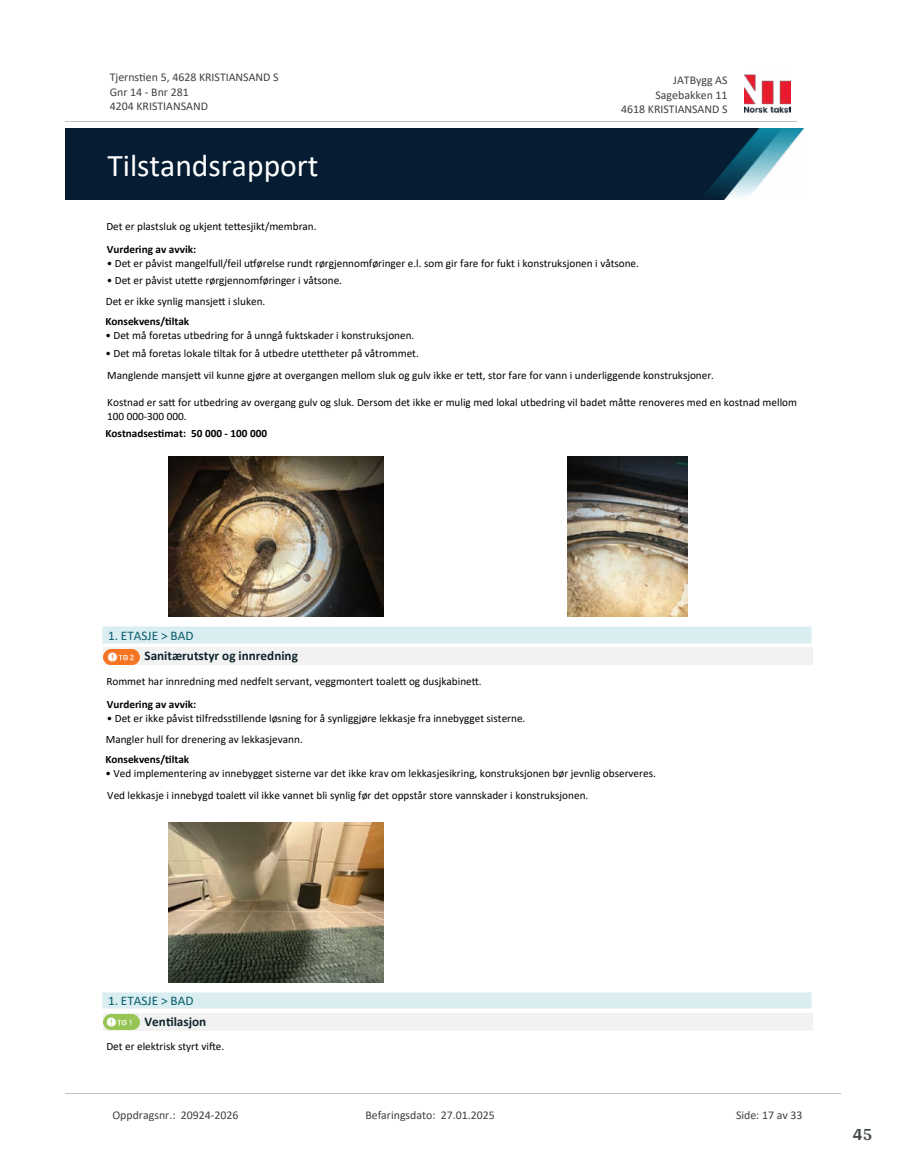
<style>
.page{position:relative;width:915px;height:1172px;background:#fff}
.page>*{position:absolute;margin:0;border:0;box-sizing:border-box;transform-origin:0 0}
.t1{font:31.65px "Calibri";color:#fff}
.t2{font:700 18px "Arya";color:#414749}
.t3{font:700 13.2px "Calibri";color:#0f252c}
.t4{font:13.2px "Calibri";color:#065c69}
.t5{font:11.85px/14.5px "Calibri";color:#404040}
.t6{font:11.25px/20.7px "Calibri";color:#000}
.t7{font:700 11.25px "Calibri";color:#000}
</style>
<div class="page">
<img style="left:169px;top:457px;width:214px;height:160px">
<img style="left:567px;top:457px;width:120px;height:160px">
<div style="left:104px;top:648px;width:708px;height:17px;background:#f2f2f2"></div>
<svg style="left:107px;top:664px;width:29px;height:1px"></svg>
<img style="left:104px;top:649px;width:35px;height:15px">
<div style="left:103px;top:627px;width:708px;height:16px;background:#daeef2"></div>
<hr style="left:103px;top:627px;width:708px;height:1px;background:#eaf5f7">
<hr style="left:103px;top:643px;width:708px;height:1px;background:#eaf5f7">
<img style="left:169px;top:822px;width:214px;height:160px">
<div style="left:104px;top:1013px;width:708px;height:17px;background:#f2f2f2"></div>
<svg style="left:107px;top:1014px;width:29px;height:16px"></svg>
<img style="left:104px;top:1015px;width:35px;height:14px">
<div style="left:103px;top:992px;width:708px;height:17px;background:#daeef2"></div>
<hr style="left:103px;top:992px;width:708px;height:1px;background:#eaf5f7">
<hr style="left:103px;top:1008px;width:708px;height:1px;background:#eaf5f7">
<img style="left:744px;top:74px;width:46px;height:40px">
<hr style="left:65px;top:121px;width:731px;height:1px;background:#c0c0c0">
<img style="left:65px;top:129px;width:738px;height:71px">
<hr style="left:65px;top:1093px;width:775px;height:1px;background:#c0c0c0">
<p class="t5" style="left:110px;top:70px;width:170px">Tjerns琀椀en 5, 4628 KRISTIANSAND S<br>Gnr 14 - Bnr 281<br>4204 KRISTIANSAND</p>
<p class="t5" style="left:673px;top:73px;width:56px">JATBygg AS</p>
<p class="t5" style="left:655px;top:87px;width:74px">Sagebakken 11</p>
<p class="t5" style="left:621px;top:102px;width:108px">4618 KRISTIANSAND S</p>
<h1 class="t1" style="left:107px;top:143px;width:213px">Tilstandsrapport</h1>
<p class="t6" style="left:106px;top:216px;width:212px">Det er plastsluk og ukjent te琀琀esjikt/membran.</p>
<p class="t7" style="left:107px;top:241px;width:91px">Vurdering av avvik:</p>
<p class="t6" style="left:107px;top:253px;width:533px">• Det er påvist mangelfull/feil u琀昀ørelse rundt rørgjennomføringer e.l. som gir fare for fukt i konstruksjonen i våtsone.</p>
<p class="t6" style="left:106px;top:270px;width:238px">• Det er påvist ute琀琀e rørgjennomføringer i våtsone.<br>Det er ikke synlig mansje琀琀 i sluken.</p>
<p class="t7" style="left:105px;top:313px;width:85px">Konsekvens/琀椀ltak</p>
<p class="t6" style="left:105px;top:325px;width:310px">• Det må foretas utbedring for å unngå fuktskader i konstruksjonen.</p>
<p class="t6" style="left:105px;top:342px;width:610px;line-height:21.8px">• Det må foretas lokale 琀椀ltak for å utbedre ute琀琀heter på våtrommet.<br>Manglende mansje琀琀 vil kunne gjøre at overgangen mellom sluk og gulv ikke er te琀琀, stor fare for vann i underliggende konstruksjoner.</p>
<p class="t6" style="left:107px;top:395px;width:691px;line-height:13.6px">Kostnad er sa琀琀 for utbedring av overgang gulv og sluk. Dersom det ikke er mulig med lokal utbedring vil badet må琀琀e renoveres med en kostnad mellom<br>100 000-300 000.</p>
<p class="t7" style="left:105px;top:426px;width:163px">Kostnadses琀椀mat: 50 000 - 100 000</p>
<p class="t4" style="left:108px;top:626px;width:87px">1. ETASJE &gt; BAD</p>
<p class="t3" style="left:144px;top:647px;width:155px">Sanitærutstyr og innredning</p>
<p class="t6" style="left:106px;top:670px;width:377px">Rommet har innredning med nedfelt servant, veggmontert toale琀琀 og dusjkabine琀琀.</p>
<p class="t7" style="left:107px;top:696px;width:91px">Vurdering av avvik:</p>
<p class="t6" style="left:106px;top:707px;width:421px">• Det er ikke påvist 琀椀lfredss琀椀llende løsning for å synliggjøre lekkasje fra innebygget sisterne.<br>Mangler hull for drenering av lekkasjevann.</p>
<p class="t7" style="left:105px;top:751px;width:85px">Konsekvens/琀椀ltak</p>
<p class="t6" style="left:105px;top:762px;width:551px;line-height:21.8px">• Ved implementering av innebygget sisterne var det ikke krav om lekkasjesikring, konstruksjonen bør jevnlig observeres.<br>Ved lekkasje i innebygd toale琀琀 vil ikke vannet bli synlig før det oppstår store vannskader i konstruksjonen.</p>
<p class="t4" style="left:108px;top:991px;width:87px">1. ETASJE &gt; BAD</p>
<p class="t3" style="left:144px;top:1012px;width:63px">Ven琀椀lasjon</p>
<p class="t6" style="left:106px;top:1036px;width:119px">Det er elektrisk styrt vi昀琀e.</p>
<p class="t5" style="left:112px;top:1107px;width:127px">Oppdragsnr.: 20924-2026</p>
<p class="t5" style="left:365px;top:1107px;width:131px">Befaringsdato: 27.01.2025</p>
<p class="t5" style="left:735px;top:1107px;width:68px">Side: 17 av 33</p>
<h2 class="t2" style="left:852px;top:1123px;width:21px">45</h2>
</div>
